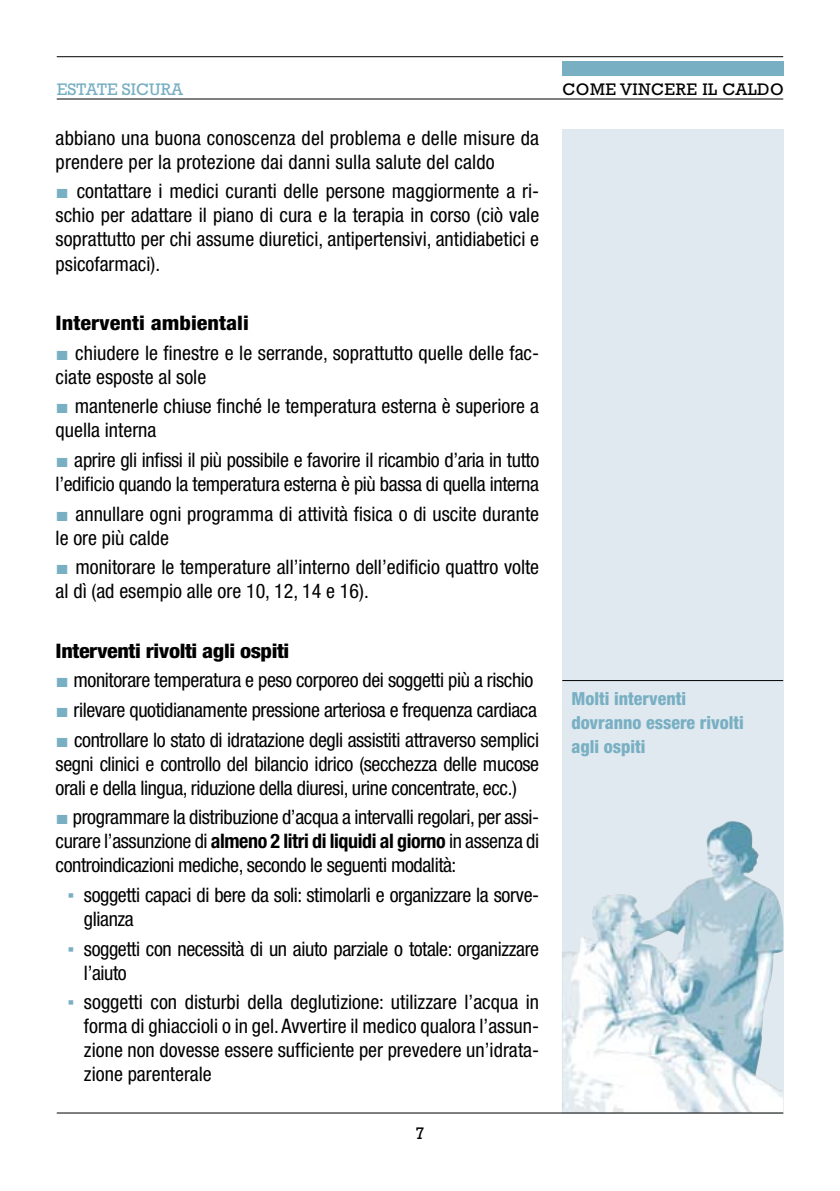
<style>
.page{position:relative;width:840px;height:1191px;background:#fff}
.page>*{position:absolute;margin:0;border:0;box-sizing:border-box;transform-origin:0 0}
.t1{font:condensed 20px/24px "Helvetica Neue";color:#000}
.t2{font:condensed 20px/24px "Helvetica Neue";letter-spacing:-.02em;color:#000}
.t3{font:800 condensed 20px "Helvetica Neue";letter-spacing:-.02em;color:#000;scale:1.11 1}
.t4{font:800 condensed 20px "Helvetica Neue";color:#000;scale:1.11 1}
.t5{font:800 condensed 18px/24px "Helvetica Neue";color:#78afc3}
.t6{font:17px "Rockwell";letter-spacing:.03em;color:#000}
.t7{font:17px "Rockwell";color:#78afc3}
.s1{font-family:"Times New Roman";font-stretch:normal;color:#78afc3}
.s2{font-weight:700}
</style>
<div class="page">
<div style="left:561px;top:129px;width:221px;height:984px;background:#e0e9ef"></div>
<hr style="left:57px;top:56px;width:725px;height:1px;background:#000">
<hr style="left:57px;top:99px;width:725px;height:1px;background:#000">
<div style="left:561px;top:62px;width:221px;height:14px;background:#78afc3"></div>
<img style="left:561px;top:821px;width:221px;height:291px">
<hr style="left:57px;top:1112px;width:725px;height:1px;background:#000">
<hr style="left:562px;top:680px;width:220px;height:1px;background:#000">
<p class="t7" style="left:57px;top:79px;width:128px">ESTATE SICURA</p>
<p class="t6" style="left:562px;top:79px;width:223px">COME VINCERE IL CALDO</p>
<p class="t1" style="left:56px;top:126px;width:485px">abbiano una buona conoscenza del problema e delle misure da prendere per la protezione dai danni sulla salute del caldo</p>
<p class="t1" style="left:56px;top:179px;width:485px;text-align:justify"><span class="s1">■</span> contattare i medici curanti delle persone maggiormente a ri&shy;schio per adattare il piano di cura e la terapia in corso (ciò vale soprattutto per chi assume diuretici, antipertensivi, antidiabetici e psicofarmaci).</p>
<p class="t4" style="left:56px;top:310px;width:175px">Interventi ambientali</p>
<p class="t1" style="left:56px;top:340px;width:485px"><span class="s1">■</span> chiudere le finestre e le serrande, soprattutto quelle delle fac&shy;ciate esposte al sole</p>
<p class="t1" style="left:56px;top:394px;width:485px"><span class="s1">■</span> mantenerle chiuse finché le temperatura esterna è superiore a quella interna</p>
<p class="t2" style="left:56px;top:448px;width:485px"><span class="s1">■</span> aprire gli infissi il più possibile e favorire il ricambio d’aria in tutto l’edificio quando la temperatura esterna è più bassa di quella interna</p>
<p class="t1" style="left:56px;top:501px;width:485px"><span class="s1">■</span> annullare ogni programma di attività fisica o di uscite durante le ore più calde</p>
<p class="t1" style="left:56px;top:555px;width:485px"><span class="s1">■</span> monitorare le temperature all’interno dell’edificio quattro volte al dì (ad esempio alle ore 10, 12, 14 e 16).</p>
<p class="t3" style="left:56px;top:638px;width:212px">Interventi rivolti agli ospiti</p>
<p class="t2" style="left:56px;top:668px;width:479px"><span class="s1">■</span> monitorare temperatura e peso corporeo dei soggetti più a rischio</p>
<p class="t2" style="left:56px;top:698px;width:482px"><span class="s1">■</span> rilevare quotidianamente pressione arteriosa e frequenza cardiaca</p>
<p class="t1" style="left:56px;top:727px;width:485px;text-align:justify"><span class="s1">■</span> controllare lo stato di idratazione degli assistiti attraverso semplici segni clinici e controllo del bilancio idrico (secchezza delle mucose orali e della lingua, riduzione della diuresi, urine concentrate, ecc.)</p>
<p class="t1" style="left:56px;top:805px;width:484px;text-align:justify"><span class="s1">■</span> programmare la distribuzione d’acqua a intervalli regolari, per assi&shy;curare l’assunzione di <span class="s2">almeno 2 litri di liquidi al giorno</span> in assenza di controindicazioni mediche, secondo le seguenti modalità:</p>
<p class="t2" style="left:84px;top:883px;width:456px;text-indent:-16px"><span class="s1">▪</span> soggetti capaci di bere da soli: stimolarli e organizzare la sorve&shy;glianza</p>
<p class="t2" style="left:84px;top:936px;width:456px;text-indent:-16px"><span class="s1">▪</span> soggetti con necessità di un aiuto parziale o totale: organizzare l’aiuto</p>
<p class="t1" style="left:84px;top:990px;width:456px;text-align:justify;text-indent:-16px"><span class="s1">▪</span> soggetti con disturbi della deglutizione: utilizzare l’acqua in forma di ghiaccioli o in gel. Avvertire il medico qualora l’assun&shy;zione non dovesse essere sufficiente per prevedere un’idrata&shy;zione parenterale</p>
<p class="t6" style="left:415px;top:1122px;width:11px">7</p>
<p class="t5" style="left:571px;top:686px;width:174px">Molti interventi dovranno essere rivolti agli ospiti</p>
</div>
